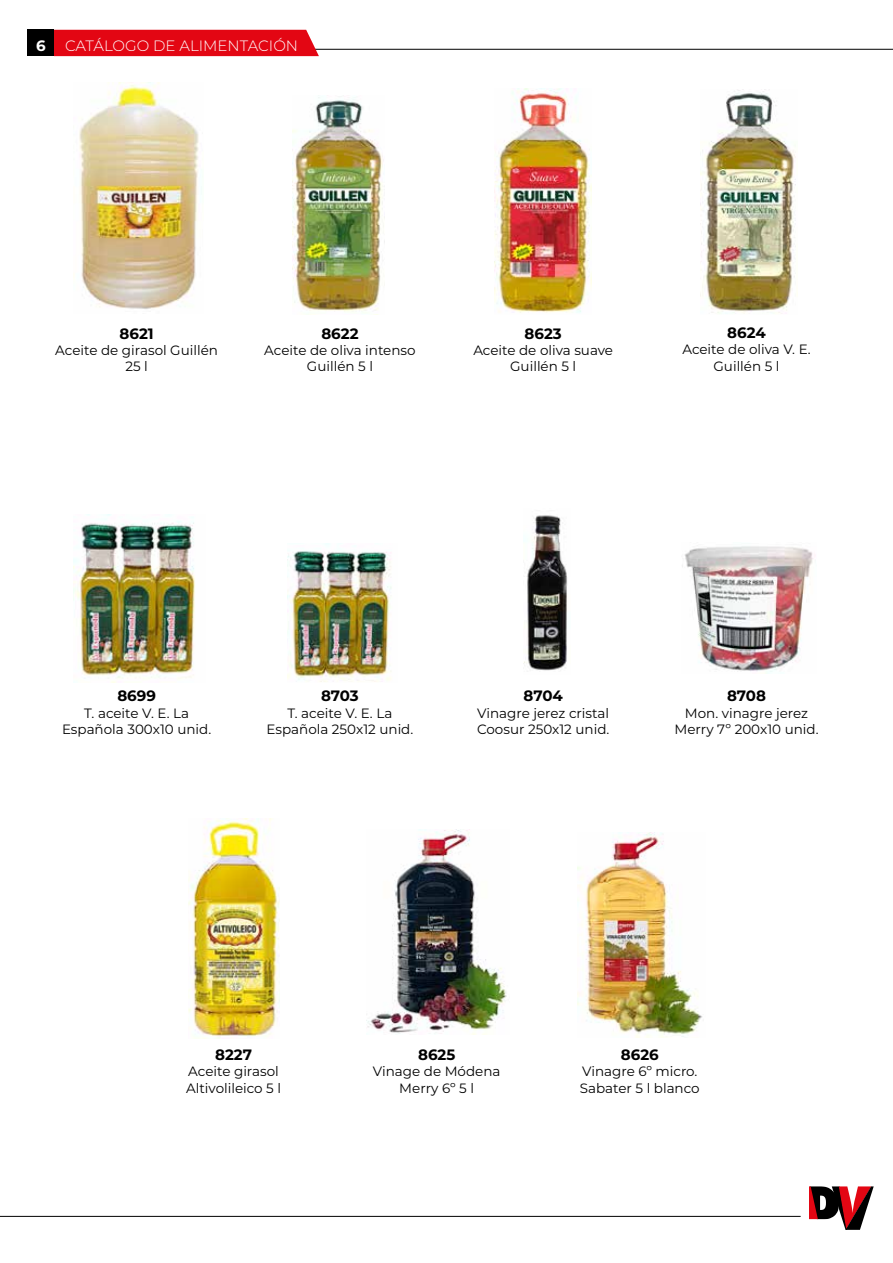
<style>
.page{position:relative;width:893px;height:1263px;background:#fff}
.page>*{position:absolute;margin:0;border:0;box-sizing:border-box;transform-origin:0 0}
.t1{font:700 15px "Montserrat";color:#000}
.t2{font:300 15px "Montserrat";color:#fff}
.t3{font:700 15px "Montserrat";color:#fff}
.t4{font:13.5px/16.2px "Montserrat";color:#000;text-align:center}
</style>
<div class="page">
<hr style="left:299px;top:49px;width:594px;height:1px;background:#000">
<hr style="left:0;top:1216px;width:801px;height:1px;background:#000">
<div style="left:54px;top:30px;width:265px;height:26px;background:#e30613"></div>
<div style="left:28px;top:30px;width:26px;height:26px;background:#000"></div>
<svg style="left:809px;top:1186px;width:65px;height:44px"></svg>
<img style="left:79px;top:83px;width:123px;height:226px">
<img style="left:292px;top:97px;width:93px;height:215px">
<img style="left:494px;top:88px;width:97px;height:225px">
<img style="left:700px;top:89px;width:96px;height:225px">
<img style="left:367px;top:829px;width:140px;height:205px">
<img style="left:577px;top:833px;width:125px;height:205px">
<img style="left:188px;top:819px;width:91px;height:220px">
<img style="left:73px;top:514px;width:122px;height:168px">
<img style="left:287px;top:543px;width:104px;height:139px">
<img style="left:524px;top:515px;width:43px;height:156px">
<img style="left:682px;top:546px;width:132px;height:127px">
<p class="t3" style="left:36px;top:35px;width:11px">6</p>
<p class="t2" style="left:65px;top:35px;width:235px">CATÁLOGO DE ALIMENTACIÓN</p>
<p class="t1" style="left:120px;top:323px;width:36px">8621</p>
<p class="t4" style="left:55px;top:342px;width:164px">Aceite de girasol Guillén<br>25 l</p>
<p class="t1" style="left:321px;top:323px;width:39px">8622</p>
<p class="t4" style="left:264px;top:342px;width:153px">Aceite de oliva intenso<br>Guillén 5 l</p>
<p class="t1" style="left:525px;top:323px;width:39px">8623</p>
<p class="t4" style="left:473px;top:342px;width:141px">Aceite de oliva suave<br>Guillén 5 l</p>
<p class="t1" style="left:727px;top:322px;width:40px">8624</p>
<p class="t4" style="left:682px;top:341px;width:130px">Aceite de oliva V. E.<br>Guillén 5 l</p>
<p class="t1" style="left:117px;top:685px;width:40px">8699</p>
<p class="t4" style="left:62px;top:704px;width:151px">T. aceite V. E. La<br>Española 300x10 unid.</p>
<p class="t1" style="left:321px;top:685px;width:39px">8703</p>
<p class="t4" style="left:267px;top:704px;width:148px">T. aceite V. E. La<br>Española 250x12 unid.</p>
<p class="t1" style="left:523px;top:685px;width:41px">8704</p>
<p class="t4" style="left:477px;top:704px;width:134px;text-align:left">Vinagre jerez cristal<br>Coosur 250x12 unid.</p>
<p class="t1" style="left:727px;top:685px;width:40px">8708</p>
<p class="t4" style="left:674px;top:704px;width:146px">Mon. vinagre jerez<br>Merry 7º 200x10 unid.</p>
<p class="t1" style="left:215px;top:1044px;width:38px">8227</p>
<p class="t4" style="left:186px;top:1063px;width:96px;text-align:left">Aceite girasol<br>Altivolileico 5 l</p>
<p class="t1" style="left:418px;top:1044px;width:39px">8625</p>
<p class="t4" style="left:373px;top:1063px;width:129px">Vinage de Módena<br>Merry 6º 5 l</p>
<p class="t1" style="left:621px;top:1044px;width:39px">8626</p>
<p class="t4" style="left:580px;top:1063px;width:121px;text-align:left">Vinagre 6º micro.<br>Sabater 5 l blanco</p>
</div>
